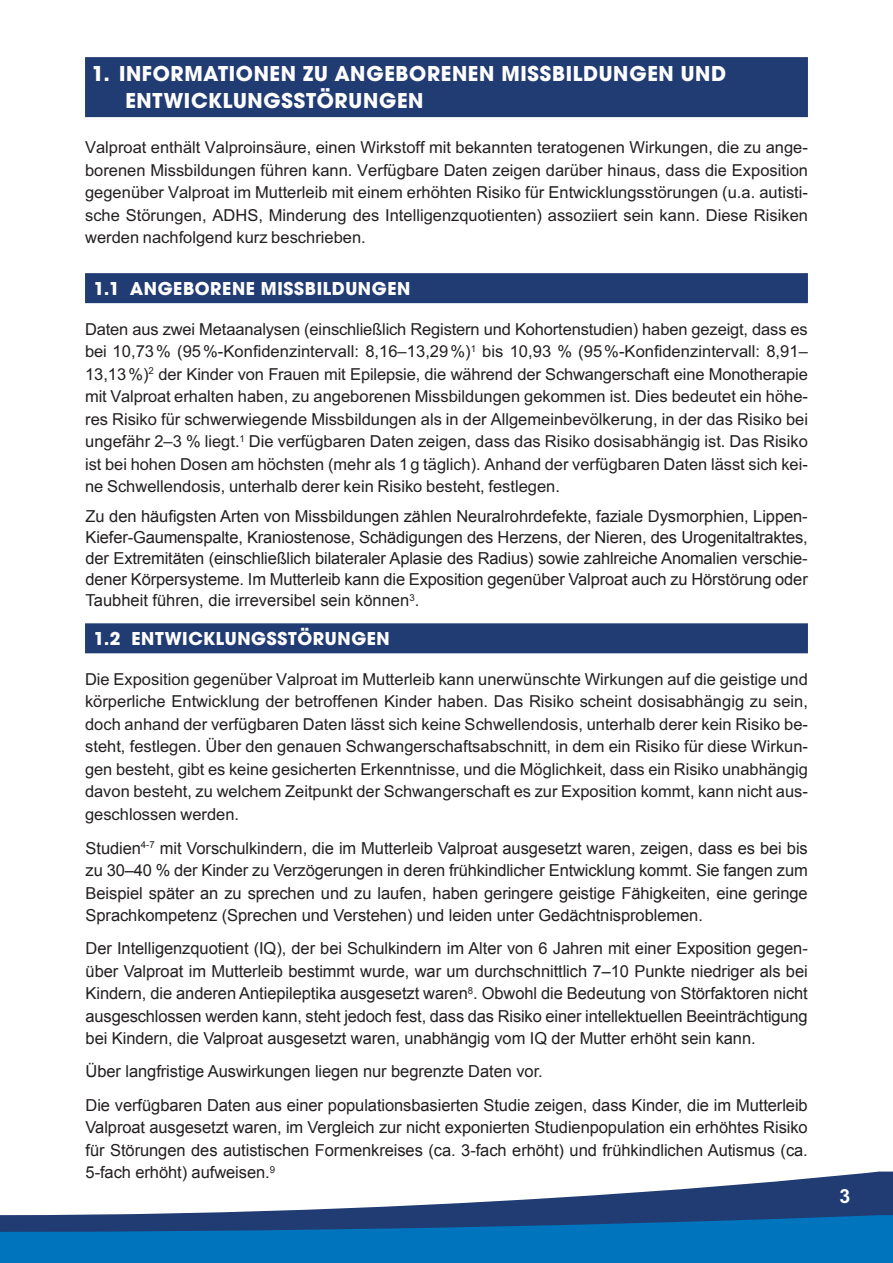
<style>
.page{position:relative;width:893px;height:1263px;background:#fff}
.page>*{position:absolute;margin:0;border:0;box-sizing:border-box;transform-origin:0 0}
.t1{font:700 22.5px/27px "Avant Garde Gothic Itc T";letter-spacing:.03em;color:#fff}
.t2{font:700 19.5px "Avant Garde Gothic Itc T";letter-spacing:.03em;color:#fff}
.t3{font:700 19.5px "Arial";color:#fff}
.t4{font:16.5px/22.5px "Arial";color:#231f20;text-align:justify}
.t5{font:16.5px/22.5px "Arial";letter-spacing:-.005em;color:#231f20;text-align:justify}
.t6{font:9.6px "Arial";color:#231f20}
</style>
<div class="page">
<div style="left:1px;top:1232px;width:892px;height:31px;background:#0074bc"></div>
<svg style="left:1px;top:1171px;width:892px;height:61px;fill:#213b73"></svg>
<svg style="left:0;top:1215px;width:1px;height:48px"></svg>
<div style="left:85px;top:57px;width:723px;height:60px;background:#213b73"></div>
<div style="left:85px;top:273px;width:723px;height:30px;background:#213b73"></div>
<div style="left:85px;top:623px;width:723px;height:30px;background:#213b73"></div>
<svg style="left:69px;top:1171px;width:760px;height:21px"></svg>
<h1 class="t1" style="left:125px;top:60px;width:602px;text-indent:-34px">1. INFORMATIONEN ZU ANGEBORENEN MISSBILDUNGEN UND<br>ENTWICKLUNGSSTÖRUNGEN</h1>
<p class="t4" style="left:85px;top:136px;width:724px">Valproat enthält Valproinsäure, einen Wirkstoff mit bekannten teratogenen Wirkungen, die zu ange&shy;borenen Missbildungen führen kann. Verfügbare Daten zeigen darüber hinaus, dass die Exposition gegenüber Valproat im Mutterleib mit einem erhöhten Risiko für Entwicklungsstörungen (u.a. autisti&shy;sche Störungen, ADHS, Minderung des Intelligenzquotienten) assoziiert sein kann. Diese Risiken werden nachfolgend kurz beschrieben.</p>
<p class="t2" style="left:94px;top:277px;width:318px">1.1 ANGEBORENE MISSBILDUNGEN</p>
<p class="t4" style="left:85px;top:317px;width:724px">Daten aus zwei Metaanalysen (einschließlich Registern und Kohortenstudien) haben gezeigt, dass es bei 10,73% (95%-Konfidenzintervall: 8,16–13,29%)<sup>1</sup> bis 10,93 % (95%-Konfidenzintervall: 8,91– 13,13%)<sup>2</sup> der Kinder von Frauen mit Epilepsie, die während der Schwangerschaft eine Monotherapie mit Valproat erhalten haben, zu angeborenen Missbildungen gekommen ist. Dies bedeutet ein höhe&shy;res Risiko für schwerwiegende Missbildungen als in der Allgemeinbevölkerung, in der das Risiko bei ungefähr 2–3 % liegt.<sup>1</sup> Die verfügbaren Daten zeigen, dass das Risiko dosisabhängig ist. Das Risiko ist bei hohen Dosen am höchsten (mehr als 1g täglich). Anhand der verfügbaren Daten lässt sich kei&shy;ne Schwellendosis, unterhalb derer kein Risiko besteht, festlegen.</p>
<p class="t4" style="left:85px;top:509px;width:724px">Zu den häufigsten Arten von Missbildungen zählen Neuralrohrdefekte, faziale Dysmorphien, Lippen-Kiefer-Gaumenspalte, Kraniostenose, Schädigungen des Herzens, der Nieren, des Urogenitaltraktes, der Extremitäten (einschließlich bilateraler Aplasie des Radius) sowie zahlreiche Anomalien verschie&shy;dener Körpersysteme.</p>
<p class="t2" style="left:94px;top:627px;width:298px">1.2 ENTWICKLUNGSSTÖRUNGEN</p>
<p class="t4" style="left:85px;top:668px;width:725px">Die Exposition gegenüber Valproat im Mutterleib kann unerwünschte Wirkungen auf die geistige und körperliche Entwicklung der betroffenen Kinder haben. Das Risiko scheint dosisabhängig zu sein, doch anhand der verfügbaren Daten lässt sich keine Schwellendosis, unterhalb derer kein Risiko be&shy;steht, festlegen. Über den genauen Schwangerschaftsabschnitt, in dem ein Risiko für diese Wirkun&shy;gen besteht, gibt es keine gesicherten Erkenntnisse, und die Möglichkeit, dass ein Risiko unabhängig davon besteht, zu welchem Zeitpunkt der Schwangerschaft es zur Exposition kommt, kann nicht aus&shy;geschlossen werden.</p>
<p class="t6" style="left:141px;top:839px;width:18px">3–6</p>
<p class="t4" style="left:208px;top:836px;width:130px">rschulkindern, die</p>
<p class="t4" style="left:450px;top:836px;width:190px">alproat ausgesetzt waren,</p>
<p class="t4" style="left:660px;top:836px;width:37px">igen,</p>
<p class="t5" style="left:86px;top:506px;width:724px;line-height:21px">Zu den häufigsten Arten von Missbildungen zählen Neuralrohrdefekte, faziale Dysmorphien, Lippen-Kiefer-Gaumenspalte, Kraniostenose, Schädigungen des Herzens, der Nieren, des Urogenitaltraktes, der Extremitäten (einschließlich bilateraler Aplasie des Radius) sowie zahlreiche Anomalien verschie&shy;dener Körpersysteme. Im Mutterleib kann die Exposition gegenüber Valproat auch zu Hörstörung oder Taubheit führen, die irreversibel sein können<sup>3</sup>.</p>
<p class="t5" style="left:86px;top:837px;width:724px">Studien<sup>4-7</sup> mit Vorschulkindern, die im Mutterleib Valproat ausgesetzt waren, zeigen, dass es bei bis zu 30–40 % der Kinder zu Verzögerungen in deren frühkindlicher Entwicklung kommt. Sie fangen zum Beispiel später an zu sprechen und zu laufen, haben geringere geistige Fähigkeiten, eine geringe Sprachkompetenz (Sprechen und Verstehen) und leiden unter Gedächtnisproblemen.</p>
<p class="t5" style="left:86px;top:937px;width:724px">Der Intelligenzquotient (IQ), der bei Schulkindern im Alter von 6 Jahren mit einer Exposition gegen&shy;über Valproat im Mutterleib bestimmt wurde, war um durchschnittlich 7–10 Punkte niedriger als bei Kindern, die anderen Antiepileptika ausgesetzt waren<sup>8</sup>. Obwohl die Bedeutung von Störfaktoren nicht ausgeschlossen werden kann, steht jedoch fest, dass das Risiko einer intellektuellen Beeinträchtigung bei Kindern, die Valproat ausgesetzt waren, unabhängig vom IQ der Mutter erhöht sein kann.</p>
<p class="t5" style="left:86px;top:1055px;width:724px;line-height:33.2px">Über langfristige Auswirkungen liegen nur begrenzte Daten vor.<br>Die verfügbaren Daten aus einer populationsbasierten Studie zeigen, dass Kinder, die im Mutterleib</p>
<p class="t5" style="left:86px;top:1116px;width:724px">Valproat ausgesetzt waren, im Vergleich zur nicht exponierten Studienpopulation ein erhöhtes Risiko für Störungen des autistischen Formenkreises (ca. 3-fach erhöht) und frühkindlichen Autismus (ca.<br>5-fach erhöht) aufweisen.<sup>9</sup></p>
<p class="t4" style="left:85px;top:1005px;width:724px;text-indent:124px">werden ka n, steht jedoch fest, dass das Risiko e er intellektuell n Beeinträch&shy;tigung b i Kindern, die Valproat ausgesetzt waren, unabhängig vom IQ der Mutter erhöht sein kann.</p>
<p class="t4" style="left:85px;top:1095px;width:724px;text-indent:36px">erfügbaren Daten zeigen, dass Kinder, die im Mutterleib Valproat ausgesetzt waren, im Vergleich zur allgemeinen Studienpopulation ein erhöhtes Risiko für Störungen des autistischen Formenkreises (ca. 3-fach rhöht) und frühkindlichen Autismus</p>
<p class="t4" style="left:461px;top:1140px;width:11px">5</p>
<p class="t4" style="left:566px;top:1140px;width:86px">aufweisen.<sup>8</sup></p>
<p class="t3" style="left:840px;top:1185px;width:12px">3</p>
</div>
